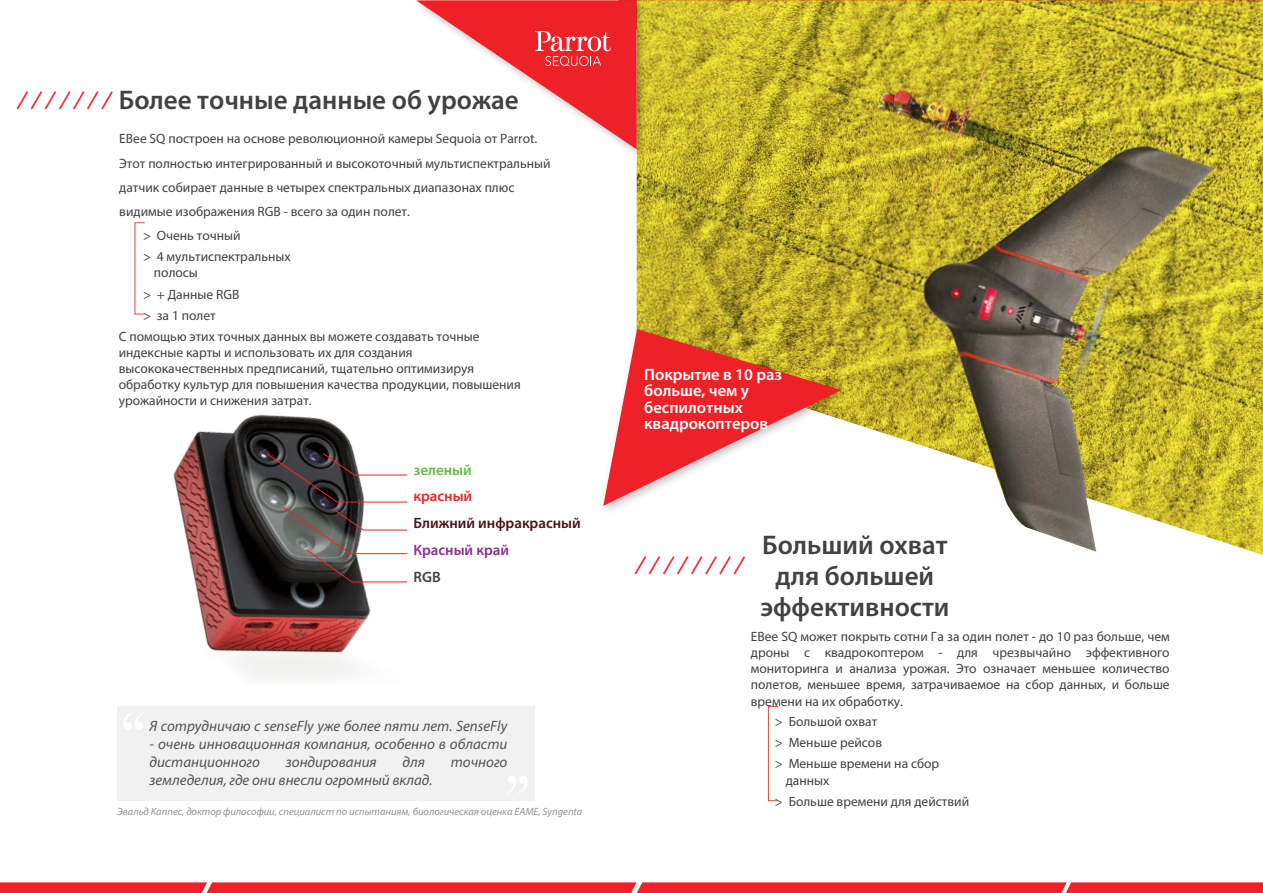
<style>
.page{position:relative;width:1263px;height:893px;background:#fff}
.page>*{position:absolute;margin:0;border:0;box-sizing:border-box;transform-origin:0 0}
.t1{font:31.8px "Tunga";color:#ee2529;scale:.89 1}
.t2{font:600 27px/31.2px "Myriad Pro";color:#414042;text-align:center}
.t3{font:600 16.5px/16.5px "Myriad Pro";color:#fff}
.t4{font:italic 15px/18px "Myriad Pro";color:#414042}
.t5{font:600 15px "Myriad Pro";color:#4a131b}
.t6{font:600 15px "Myriad Pro";color:#8d2d91}
.t7{font:600 15px "Myriad Pro";color:#ee2529}
.t8{font:600 15px "Myriad Pro";color:#65bc46}
.t9{font:600 15px "Myriad Pro";color:#414042}
.t10{font:13.5px/16.2px "Myriad Pro";color:#414042}
.t11{font:italic 10.5px "Myriad Pro";color:#939191}
</style>
<div class="page">
<img style="left:637px;top:149px;width:626px;height:204px">
<svg style="left:767px;top:353px;width:496px;height:449px"></svg>
<div style="left:117px;top:706px;width:417px;height:95px;background:#f1f1f2"></div>
<img style="left:173px;top:414px;width:235px;height:264px">
<svg style="left:266px;top:453px;width:142px;height:129px"></svg>
<div style="left:768px;top:706px;width:10px;height:95px;border:1px solid #d95136"></div>
<div style="left:598px;top:324px;width:254px;height:192px;background:#000;opacity:.25"></div>
<svg style="left:603px;top:329px;width:238px;height:177px"></svg>
<div style="left:412px;top:0;width:236px;height:159px;background:#fff"></div>
<svg style="left:416px;top:0;width:847px;height:149px"></svg>
<svg style="left:0;top:882px;width:1263px;height:11px"></svg>
<h2 class="t2" style="left:119px;top:84px;width:402px">Более точные данные об урожае</h2>
<p class="t10" style="left:119px;top:131px;width:420px">EBee SQ построен на основе революционной камеры Sequoia от Parrot.</p>
<p class="t10" style="left:119px;top:155px;width:433px">Этот полностью интегрированный и высокоточный мультиспектральный</p>
<p class="t10" style="left:119px;top:179px;width:397px">датчик собирает данные в четырех спектральных диапазонах плюс</p>
<p class="t10" style="left:119px;top:203px;width:292px">видимые изображения RGB - всего за один полет.</p>
<p class="t10" style="left:143px;top:227px;width:99px">&gt; Очень точный</p>
<p class="t10" style="left:154px;top:248px;width:138px;text-indent:-11px">&gt; 4 мультиспектральных полосы</p>
<p class="t10" style="left:143px;top:286px;width:98px">&gt; + Данные RGB</p>
<p class="t10" style="left:143px;top:307px;width:74px">&gt; за 1 полет</p>
<p class="t10" style="left:119px;top:328px;width:362px">С помощью этих точных данных вы можете создавать точные</p>
<p class="t10" style="left:119px;top:344px;width:404px">индексные карты и использовать их для создания высококачественных предписаний, тщательно оптимизируя обработку культур для повышения качества продукции, повышения урожайности и снижения затрат.</p>
<h1 class="t1" style="left:15px;top:79px;width:113px">///////</h1>
<p class="t8" style="left:413px;top:460px;width:60px">зеленый</p>
<p class="t7" style="left:413px;top:487px;width:60px">красный</p>
<p class="t5" style="left:413px;top:513px;width:169px">Ближний инфракрасный</p>
<p class="t6" style="left:413px;top:540px;width:97px">Красный край</p>
<p class="t9" style="left:413px;top:568px;width:29px">RGB</p>
<p class="t4" style="left:149px;top:717px;width:359px">Я сотрудничаю с senseFly уже более пяти лет. SenseFly</p>
<p class="t4" style="left:149px;top:735px;width:359px">- очень инновационная компания, особенно в области дистанционного</p>
<p class="t4" style="left:286px;top:753px;width:92px">зондирования</p>
<p class="t4" style="left:403px;top:753px;width:24px">для</p>
<p class="t4" style="left:451px;top:753px;width:58px">точного</p>
<p class="t4" style="left:149px;top:771px;width:285px">земледелия, где они внесли огромный вклад.</p>
<p class="t11" style="left:117px;top:805px;width:467px">Эвальд Каппес, доктор философии, специалист по испытаниям, биологическая оценка EAME, Syngenta</p>
<p class="t3" style="left:644px;top:365px;width:139px">Покрытие в 10 раз больше, чем у беспилотных квадрокоптеров</p>
<h2 class="t2" style="left:760px;top:528px;width:191px">Больший охват для большей эффективности</h2>
<p class="t10" style="left:751px;top:628px;width:420px;text-align:justify">EBee SQ может покрыть сотни Га за один полет - до 10 раз больше, чем дроны с квадрокоптером - для чрезвычайно эффективного мониторинга и анализа урожая. Это означает меньшее количество полетов, меньшее время, затрачиваемое на сбор данных, и больше времени на их обработку.</p>
<p class="t10" style="left:775px;top:711px;width:166px;line-height:21px">&gt; Большой охват<br>&gt; Меньше рейсов<br>&gt; Меньше времени на сбор</p>
<p class="t10" style="left:775px;top:769px;width:196px;line-height:21px;text-indent:11px">данных<br>&gt; Больше времени для действий</p>
<h1 class="t1" style="left:633px;top:544px;width:128px">////////</h1>
</div>
